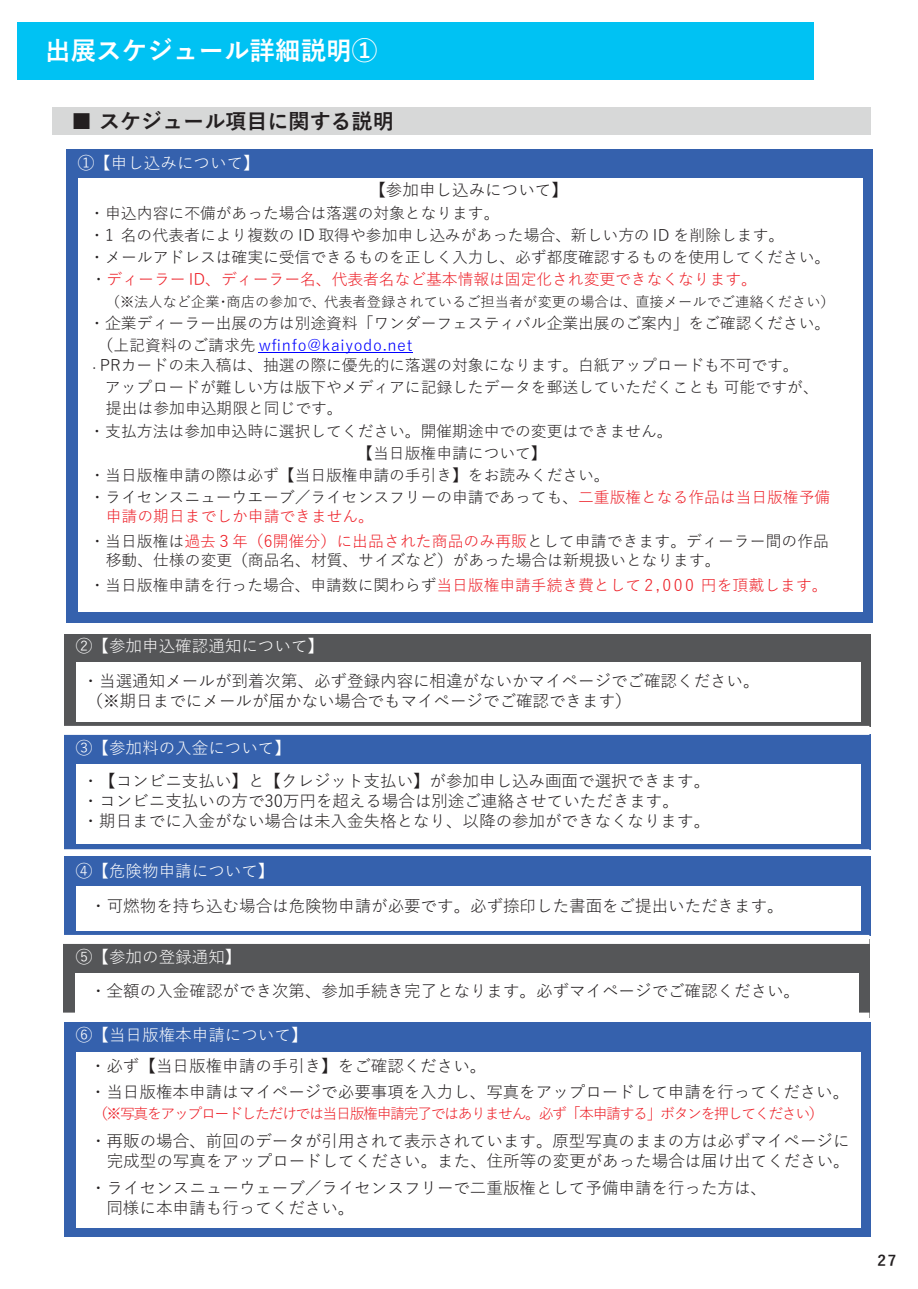
<style>
.page{position:relative;width:918px;height:1289px;background:#fff}
.page>*{position:absolute;margin:0;border:0;box-sizing:border-box;transform-origin:0 0}
.t1{font:700 25.5px "Yu Gothic";color:#fff}
.t2{font:700 21px "Yu Gothic";color:#231f20}
.t3{font:16.5px/19.8px "Yu Gothic";color:#231f20;text-align:right}
.t4{font:16.5px "Yu Gothic";color:#fff}
.t5{font:15.9px/21.6px "Yu Gothic";color:#231f20}
.t6{font:15.9px/18.9px "Yu Gothic";color:#ed1c24}
.t7{font:15.9px "Yu Gothic";letter-spacing:.035em;color:#00f}
.t8{font:15px "Yu Gothic";letter-spacing:-.095em;color:#ed1c24}
.t9{font:700 15px "Yu Gothic";color:#231f20}
.t10{font:14.25px "Yu Gothic";color:#231f20}
.s1{font-weight:400}
.s2{color:#231f20}
.s3{font-size:10.5px}
.s4{color:#ed1c24}
</style>
<div class="page">
<div style="left:67px;top:149px;width:806px;height:474px;background:#3561ad"></div>
<div style="left:78px;top:178px;width:785px;height:434px;background:#fff"></div>
<div style="left:17px;top:22px;width:797px;height:58px;background:#00c2f3"></div>
<div style="left:65px;top:634px;width:806px;height:92px;background:#555658"></div>
<div style="left:77px;top:662px;width:784px;height:59px;background:#fff"></div>
<div style="left:65px;top:1022px;width:806px;height:214px;background:#3561ad"></div>
<div style="left:77px;top:1052px;width:784px;height:175px;background:#fff"></div>
<div style="left:65px;top:734px;width:806px;height:115px;background:#3561ad"></div>
<div style="left:77px;top:763px;width:784px;height:80px;background:#fff"></div>
<div style="left:65px;top:856px;width:806px;height:79px;background:#3561ad"></div>
<div style="left:77px;top:886px;width:784px;height:45px;background:#fff"></div>
<div style="left:63px;top:939px;width:806px;height:34px;background:#555658"></div>
<div style="left:63px;top:973px;width:12px;height:44px;background:#555658"></div>
<div style="left:859px;top:973px;width:10px;height:44px;background:#555658"></div>
<div style="left:63px;top:726px;width:806px;height:9px;background:#fff"></div>
<div style="left:63px;top:935px;width:806px;height:9px;background:#fff"></div>
<div style="left:63px;top:1012px;width:806px;height:9px;background:#fff"></div>
<div style="left:52px;top:107px;width:818px;height:28px;background:#d7d8d8"></div>
<hr style="left:259px;top:352px;width:154px;height:1px;background:#00f">
<p class="t1" style="left:45px;top:37px;width:334px">出展スケジュール詳細説明①</p>
<p class="t2" style="left:71px;top:109px;width:324px"><span class="s1">■</span> スケジュール項目に関する説明</p>
<p class="t4" style="left:78px;top:147px;width:184px">①【申し込みについて】</p>
<p class="t3" style="left:369px;top:178px;width:200px">【参加申し込みについて】</p>
<p class="t5" style="left:89px;top:201px;width:412px">・申込内容に不備があった場合は落選の対象となります。</p>
<p class="t5" style="left:89px;top:223px;width:697px">・1 名の代表者により複数の ID 取得や参加申し込みがあった場合、新しい方の ID を削除します。</p>
<p class="t5" style="left:89px;top:245px;width:742px">・メールアドレスは確実に受信できるものを正しく入力し、必ず都度確認するものを使用してください。</p>
<p class="t6" style="left:91px;top:268px;width:668px"><span class="s2">・</span>ディーラー ID、ディーラー名、代表者名など基本情報は固定化され変更できなくなります。</p>
<p class="t10" style="left:106px;top:289px;width:730px">（※法人など企業・商店の参加で、代表者登録されているご担当者が変更の場合は、直接メールでご連絡ください）</p>
<p class="t5" style="left:89px;top:310px;width:742px">・企業ディーラー出展の方は別途資料「ワンダーフェスティバル企業出展のご案内」をご確認ください。</p>
<p class="t7" style="left:98px;top:330px;width:316px"><span class="s2">（上記資料のご請求先</span> wfinfo@kaiyodo.net</p>
<p class="t5" style="left:89px;top:352px;width:711px"><span class="s3">・</span>PRカードの未入稿は、抽選の際に優先的に落選の対象になります。白紙アップロードも不可です。</p>
<p class="t5" style="left:105px;top:374px;width:715px">アップロードが難しい方は版下やメディアに記録したデータを郵送していただくことも可能ですが、提出は参加申込期限と同じです。</p>
<p class="t5" style="left:89px;top:418px;width:585px">・支払方法は参加申込時に選択してください。開催期途中での変更はできません。</p>
<p class="t5" style="left:357px;top:440px;width:191px">【当日版権申請について】</p>
<p class="t5" style="left:89px;top:462px;width:522px">・当日版権申請の際は必ず【当日版権申請の手引き】をお読みください。</p>
<p class="t6" style="left:106px;top:485px;width:726px;text-indent:-16px"><span class="s2">・ライセンスニューウエーブ／ライセンスフリーの申請であっても、</span>二重版権となる作品は当日版権予備申請の期日までしか申請できません。</p>
<p class="t5" style="left:106px;top:529px;width:725px;line-height:18.9px;text-indent:-16px">・当日版権は<span class="s4">過去３年（6開催分）に出品された商品のみ再販</span>として申請できます。ディーラー間の作品移動、仕様の変更（商品名、材質、サイズなど）があった場合は新規扱いとなります。</p>
<p class="t6" style="left:89px;top:573px;width:740px"><span class="s2">・当日版権申請を行った場合、申請数に関わらず</span>当日版権申請手続き費として 2 , 0 0 0 円を頂戴します。</p>
<p class="t4" style="left:76px;top:631px;width:250px">②【参加申込確認通知について】</p>
<p class="t3" style="left:83px;top:669px;width:679px">・当選通知メールが到着次第、必ず登録内容に相違がないかマイページでご確認ください。</p>
<p class="t3" style="left:87px;top:689px;width:547px">（※期日までにメールが届かない場合でもマイページでご確認できます）</p>
<p class="t4" style="left:76px;top:732px;width:217px">③【参加料の入金について】</p>
<p class="t3" style="left:83px;top:769px;width:629px">・【コンビニ支払い】と【クレジット支払い】が参加申し込み画面で選択できます。</p>
<p class="t3" style="left:83px;top:789px;width:598px">・コンビニ支払いの方で30万円を超える場合は別途ご連絡させていただきます。</p>
<p class="t3" style="left:83px;top:809px;width:629px">・期日までに入金がない場合は未入金失格となり、以降の参加ができなくなります。</p>
<p class="t4" style="left:76px;top:855px;width:200px">④【危険物申請について】</p>
<p class="t3" style="left:90px;top:893px;width:695px">・可燃物を持ち込む場合は危険物申請が必要です。必ず捺印した書面をご提出いただきます。</p>
<p class="t4" style="left:76px;top:941px;width:167px">⑤【参加の登録通知】</p>
<p class="t3" style="left:90px;top:979px;width:712px">・全額の入金確認ができ次第、参加手続き完了となります。必ずマイページでご確認ください。</p>
<p class="t4" style="left:76px;top:1020px;width:233px">⑥【当日版権本申請について】</p>
<p class="t3" style="left:90px;top:1053px;width:398px">・必ず【当日版権申請の手引き】をご確認ください。</p>
<p class="t3" style="left:90px;top:1079px;width:761px">・当日版権本申請はマイページで必要事項を入力し、写真をアップロードして申請を行ってください。</p>
<p class="t8" style="left:93px;top:1099px;width:732px">（※写真をアップロードしただけでは当日版権申請完了ではありません。必ず「本申請する」ボタンを押してください）</p>
<p class="t3" style="left:90px;top:1129px;width:761px">・再販の場合、前回のデータが引用されて表示されています。原型写真のままの方は必ずマイページに完成型の写真をアップロードしてください。また、住所等の変更があった場合は届け出てください。</p>
<p class="t3" style="left:106px;top:1176px;width:662px;text-align:left;text-indent:-16px">・ライセンスニューウェーブ／ライセンスフリーで二重版権として予備申請を行った方は、同様に本申請も行ってください。</p>
<p class="t9" style="left:878px;top:1251px;width:20px">27</p>
</div>
